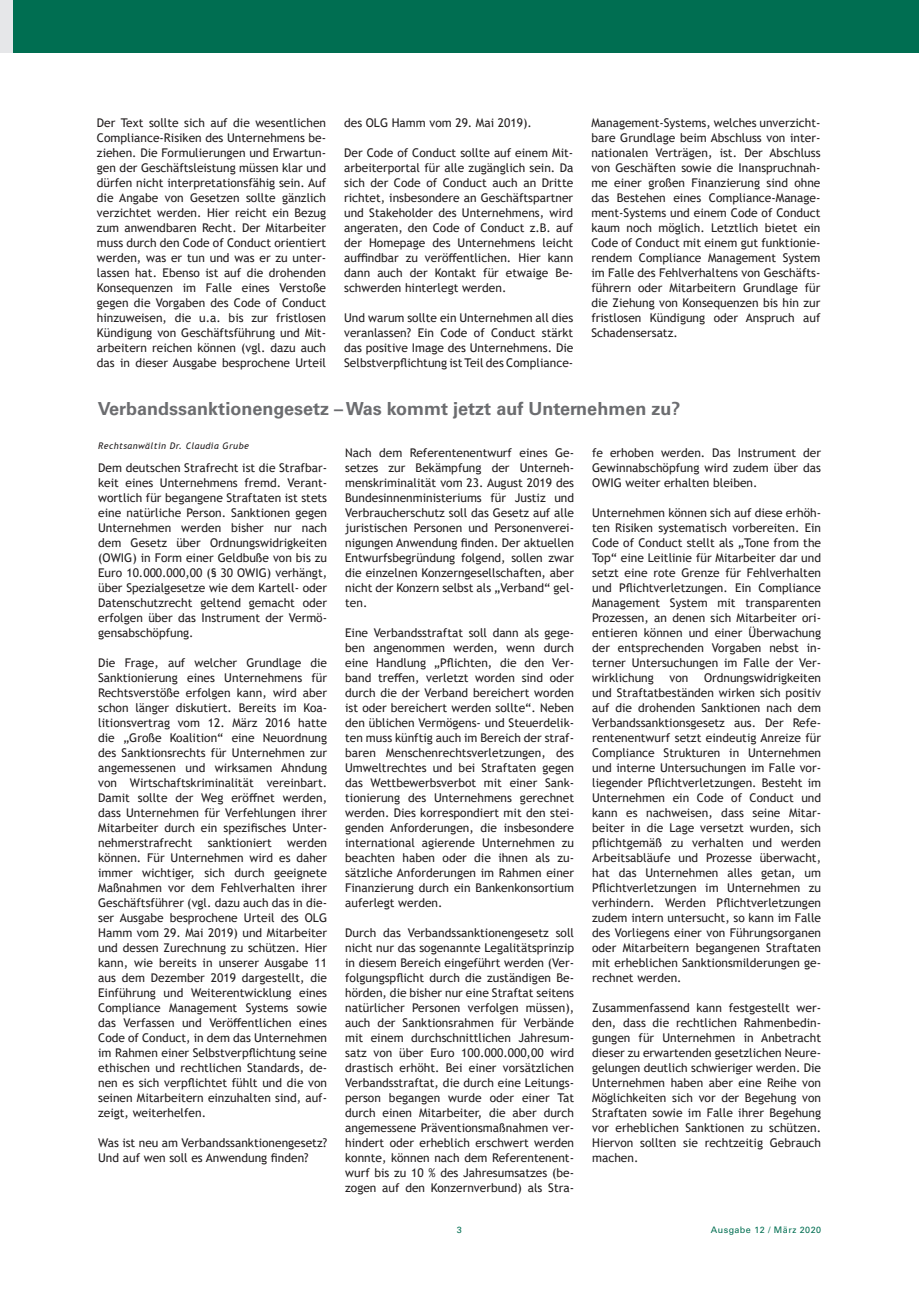
<style>
.page{position:relative;width:919px;height:1289px;background:#fff}
.page>*{position:absolute;margin:0;border:0;box-sizing:border-box;transform-origin:0 0}
.Überschrift{font:700 18px "Univers LT";color:#6c6d70}
.Fließtext{font:12px/15px "Trebuchet MS";color:#231f20;text-align:justify}
.Anwalttext{font:italic 9px "Trebuchet MS";letter-spacing:.05em;color:#231f20}
.t1{font:9px "Univers LT";letter-spacing:.05em;color:#006e51}
</style>
<div class="page">
<div style="left:0;top:0;width:13px;height:53px;background:#e6e7e9"></div>
<div style="left:13px;top:0;width:905px;height:53px;background:#006e51"></div>
<p class="Fließtext" style="left:97px;top:115px;width:231px">Der Text sollte sich auf die wesentlichen Compliance-Risiken des Unternehmens be&shy;ziehen. Die Formulierungen und Erwartun&shy;gen der Geschäftsleistung müssen klar und dürfen nicht interpretationsfähig sein. Auf die Angabe von Gesetzen sollte gänzlich verzichtet werden. Hier reicht ein Bezug zum anwendbaren Recht. Der Mitarbeiter muss durch den Code of Conduct orientiert werden, was er tun und was er zu unter&shy;lassen hat. Ebenso ist auf die drohenden Konsequenzen im Falle eines Verstoße gegen die Vorgaben des Code of Conduct hinzuweisen, die u.a. bis zur fristlosen Kündigung von Geschäftsführung und Mit&shy;arbeitern reichen können (vgl. dazu auch das in dieser Ausgabe besprochene Urteil</p>
<p class="Fließtext" style="left:344px;top:115px;width:189px">des OLG Hamm vom 29. Mai 2019).</p>
<p class="Fließtext" style="left:344px;top:145px;width:231px">Der Code of Conduct sollte auf einem Mit&shy;arbeiterportal für alle zugänglich sein. Da sich der Code of Conduct auch an Dritte richtet, insbesondere an Geschäftspartner und Stakeholder des Unternehmens, wird angeraten, den Code of Conduct z.B. auf der Homepage des Unternehmens leicht auffindbar zu veröffentlichen. Hier kann dann auch der Kontakt für etwaige Be&shy;schwerden hinterlegt werden.</p>
<p class="Fließtext" style="left:344px;top:310px;width:231px">Und warum sollte ein Unternehmen all dies veranlassen? Ein Code of Conduct stärkt das positive Image des Unternehmens. Die Selbstverpflichtung ist Teil des Compliance-</p>
<p class="Fließtext" style="left:591px;top:115px;width:231px">Management-Systems, welches unverzicht&shy;bare Grundlage beim Abschluss von inter&shy;nationalen Verträgen, ist. Der Abschluss von Geschäften sowie die Inanspruchnah&shy;me einer großen Finanzierung sind ohne das Bestehen eines Compliance-Manage&shy;ment-Systems und einem Code of Conduct kaum noch möglich. Letztlich bietet ein Code of Conduct mit einem gut funktionie&shy;rendem Compliance Management System im Falle des Fehlverhaltens von Geschäfts&shy;führern oder Mitarbeitern Grundlage für die Ziehung von Konsequenzen bis hin zur fristlosen Kündigung oder Anspruch auf Schadensersatz.</p>
<p class="Überschrift" style="left:98px;top:398px;width:584px">Verbandssanktionengesetz – Was kommt jetzt auf Unternehmen zu?</p>
<p class="Anwalttext" style="left:98px;top:440px;width:152px">Rechtsanwältin Dr. Claudia Grube</p>
<p class="Fließtext" style="left:98px;top:460px;width:230px">Dem deutschen Strafrecht ist die Strafbar&shy;keit eines Unternehmens fremd. Verant&shy;wortlich für begangene Straftaten ist stets eine natürliche Person. Sanktionen gegen Unternehmen werden bisher nur nach dem Gesetz über Ordnungswidrigkeiten (OWIG) in Form einer Geldbuße von bis zu Euro 10.000.000,00 (§ 30 OWIG) verhängt, über Spezialgesetze wie dem Kartell- oder Datenschutzrecht geltend gemacht oder erfolgen über das Instrument der Vermö&shy;gensabschöpfung.</p>
<p class="Fließtext" style="left:98px;top:655px;width:230px">Die Frage, auf welcher Grundlage die Sanktionierung eines Unternehmens für Rechtsverstöße erfolgen kann, wird aber schon länger diskutiert. Bereits im Koa&shy;litionsvertrag vom 12. März 2016 hatte die „Große Koalition“ eine Neuordnung des Sanktionsrechts für Unternehmen zur angemessenen und wirksamen Ahndung von Wirtschaftskriminalität vereinbart.<br>Damit sollte der Weg eröffnet werden, dass Unternehmen für Verfehlungen ihrer Mitarbeiter durch ein spezifisches Unter&shy;nehmerstrafrecht</p>
<p class="Fließtext" style="left:98px;top:835px;width:230px;text-indent:189px">werden können. Für Unternehmen wird es daher immer wichtiger, sich durch geeignete Maßnahmen vor dem Fehlverhalten ihrer Geschäftsführer (vgl. dazu auch das in die&shy;ser Ausgabe besprochene Urteil des OLG Hamm vom 29. Mai 2019) und Mitarbeiter und dessen Zurechnung zu schützen. Hier kann, wie bereits in unserer Ausgabe 11 aus dem Dezember 2019 dargestellt, die Einführung und Weiterentwicklung eines Compliance Management Systems sowie das Verfassen und Veröffentlichen eines Code of Conduct, in dem das Unternehmen im Rahmen einer Selbstverpflichtung seine ethischen und rechtlichen Standards, de&shy;nen es sich verpflichtet fühlt und die von seinen Mitarbeitern einzuhalten sind, auf&shy;zeigt, weiterhelfen.</p>
<p class="Fließtext" style="left:98px;top:1135px;width:230px">Was ist neu am Verbandssanktionengesetz?<br>Und auf wen soll es Anwendung finden?</p>
<p class="Fließtext" style="left:208px;top:835px;width:66px">sanktioniert</p>
<p class="Fließtext" style="left:345px;top:445px;width:230px">Nach dem Referentenentwurf eines Ge&shy;setzes zur Bekämpfung der Unterneh&shy;menskriminalität vom 23. August 2019 des Bundesinnenministeriums für Justiz und Verbraucherschutz soll das Gesetz auf alle juristischen Personen und Personenverei&shy;nigungen Anwendung finden. Der aktuellen Entwurfsbegründung folgend, sollen zwar die einzelnen Konzerngesellschaften, aber nicht der Konzern selbst als „Verband“ gel&shy;ten.</p>
<p class="Fließtext" style="left:345px;top:625px;width:230px">Eine Verbandsstraftat soll dann als gege&shy;ben angenommen werden, wenn durch eine Handlung „Pflichten, die den Ver&shy;band treffen, verletzt worden sind oder durch die der Verband bereichert worden ist oder bereichert werden sollte“. Neben den üblichen Vermögens- und Steuerdelik&shy;ten muss künftig auch im Bereich der straf&shy;baren Menschenrechtsverletzungen, des Umweltrechtes und bei Straftaten gegen das Wettbewerbsverbot mit einer Sank&shy;tionierung des Unternehmens gerechnet werden. Dies korrespondiert mit den stei&shy;genden Anforderungen, die insbesondere international agierende Unternehmen zu beachten haben oder die ihnen als zu&shy;sätzliche Anforderungen im Rahmen einer Finanzierung durch ein Bankenkonsortium auferlegt werden.</p>
<p class="Fließtext" style="left:345px;top:925px;width:230px">Durch das Verbandssanktionengesetz soll nicht nur das sogenannte Legalitätsprinzip in diesem Bereich eingeführt werden (Ver&shy;folgungspflicht durch die zuständigen Be&shy;hörden, die bisher nur eine Straftat seitens natürlicher Personen verfolgen müssen), auch der Sanktionsrahmen für Verbände mit einem durchschnittlichen Jahresum&shy;satz von über Euro 100.000.000,00 wird drastisch erhöht. Bei einer vorsätzlichen Verbandsstraftat, die durch eine Leitungs&shy;person begangen wurde oder einer Tat durch einen Mitarbeiter, die aber durch angemessene Präventionsmaßnahmen ver&shy;hindert oder erheblich erschwert werden konnte, können nach dem Referentenent&shy;wurf bis zu 10 % des Jahresumsatzes (be&shy;zogen auf den Konzernverbund) als Stra-</p>
<p class="Fließtext" style="left:592px;top:445px;width:230px">fe erhoben werden. Das Instrument der Gewinnabschöpfung wird zudem über das OWIG weiter erhalten bleiben.</p>
<p class="Fließtext" style="left:592px;top:505px;width:230px">Unternehmen können sich auf diese erhöh&shy;ten Risiken systematisch vorbereiten. Ein Code of Conduct stellt als „Tone from the Top“ eine Leitlinie für Mitarbeiter dar und setzt eine rote Grenze für Fehlverhalten und Pflichtverletzungen. Ein Compliance Management System mit transparenten Prozessen, an denen sich Mitarbeiter ori&shy;entieren können und einer Überwachung der entsprechenden Vorgaben nebst in&shy;terner Untersuchungen im Falle der Ver&shy;wirklichung</p>
<p class="Fließtext" style="left:592px;top:670px;width:230px;text-indent:112px">Ordnungswidrigkeiten und Straftatbeständen wirken sich positiv auf die drohenden Sanktionen nach dem Verbandssanktionsgesetz aus. Der Refe&shy;rentenentwurf setzt eindeutig Anreize für Compliance Strukturen in Unternehmen und interne Untersuchungen im Falle vor&shy;liegender Pflichtverletzungen. Besteht im Unternehmen ein Code of Conduct und kann es nachweisen, dass seine Mitar&shy;beiter in die Lage versetzt wurden, sich pflichtgemäß zu verhalten und werden Arbeitsabläufe und Prozesse überwacht, hat das Unternehmen alles getan, um Pflichtverletzungen im Unternehmen zu verhindern. Werden Pflichtverletzungen zudem intern untersucht, so kann im Falle des Vorliegens einer von Führungsorganen oder Mitarbeitern begangenen Straftaten mit erheblichen Sanktionsmilderungen ge&shy;rechnet werden.</p>
<p class="Fließtext" style="left:592px;top:1000px;width:230px">Zusammenfassend kann festgestellt wer&shy;den, dass die rechtlichen Rahmenbedin&shy;gungen für Unternehmen in Anbetracht dieser zu erwartenden gesetzlichen Neure&shy;gelungen deutlich schwieriger werden. Die Unternehmen haben aber eine Reihe von Möglichkeiten sich vor der Begehung von Straftaten sowie im Falle ihrer Begehung vor erheblichen Sanktionen zu schützen.<br>Hiervon sollten sie rechtzeitig Gebrauch machen.</p>
<p class="Fließtext" style="left:669px;top:670px;width:20px">von</p>
<p class="t1" style="left:457px;top:1224px;width:7px">3</p>
<p class="t1" style="left:710px;top:1224px;width:112px">Ausgabe 12 / März 2020</p>
</div>
